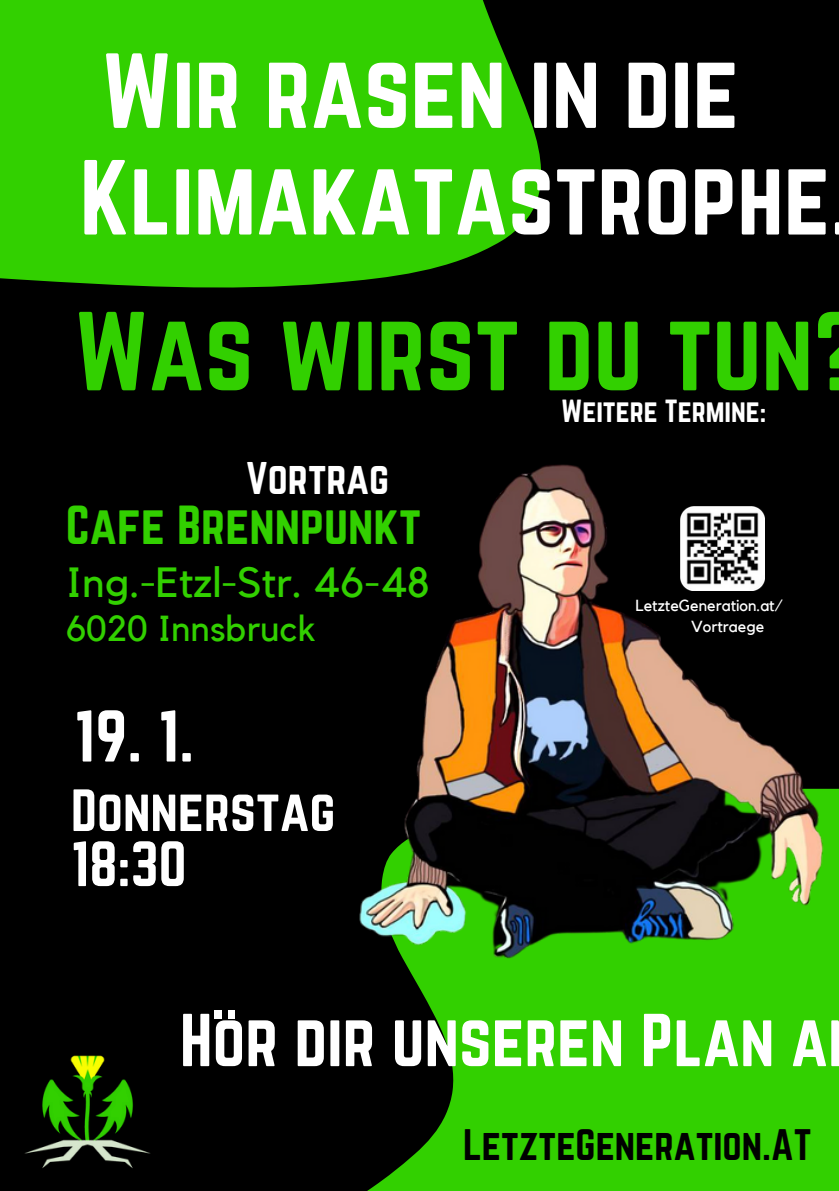
<style>
.page{position:relative;width:839px;height:1191px;background:#fff}
.page>*{position:absolute;margin:0;border:0;box-sizing:border-box;transform-origin:0 0}
.t1{font:98.2px "Norwester";color:#32d000}
.t2{font:93.2px/106.6px "Norwester";color:#fff}
.t3{font:65.4px "Norwester";color:#fff}
.t4{font:64px "Norwester";color:#fff}
.t5{font:56px "Norwester";color:#fff}
.t6{font:52px "Norwester";color:#fff}
.t7{font:48px "Norwester";color:#32d000}
.t8{font:42px "Kollektif";color:#32d000}
.t9{font:40px "Norwester";color:#fff}
.t10{font:38.6px "Norwester";color:#000}
.t11{font:36px "Kollektif";color:#32d000}
.t12{font:28px "Norwester";color:#fff}
.t13{font:16px/21px "Kollektif";color:#fff}
</style>
<div class="page">
<div style="left:0;top:0;width:838px;height:1191px;background:#000"></div>
<svg style="left:0;top:0;width:542px;height:288px;fill:#32d000"></svg>
<svg style="left:214px;top:994px;width:624px;height:197px;fill:#32d000"></svg>
<img style="left:359px;top:464px;width:479px;height:530px">
<img style="left:24px;top:1055px;width:127px;height:114px">
<img style="left:680px;top:507px;width:84px;height:84px">
<div style="left:214px;top:1010px;width:8px;height:8px;background:#fff"></div>
<div style="left:227px;top:1010px;width:8px;height:8px;background:#fff"></div>
<p class="t2" style="left:80px;top:37px;width:752px">Wir rasen in die<br>Klimakatastrophe</p>
<p class="t1" style="left:74px;top:292px;width:789px">Was wirst du tun?</p>
<p class="t12" style="left:561px;top:394px;width:207px">Weitere Termine:</p>
<p class="t9" style="left:246px;top:454px;width:144px">Vortrag</p>
<p class="t7" style="left:66px;top:496px;width:357px">Cafe Brennpunkt</p>
<p class="t8" style="left:66px;top:563px;width:365px">Ing.-Etzl-Str. 46-48</p>
<p class="t11" style="left:66px;top:612px;width:251px">6020 Innsbruck</p>
<p class="t4" style="left:74px;top:698px;width:121px">19. 1.</p>
<p class="t6" style="left:71px;top:779px;width:266px">Donnerstag</p>
<p class="t5" style="left:71px;top:830px;width:117px">18:30</p>
<p class="t13" style="left:691px;top:595px;width:93px;text-indent:-56px">LetzteGeneration.at/<br>Vortraege</p>
<p class="t3" style="left:180px;top:1001px;width:649px">Hor dir unseren Plan a</p>
<p class="t10" style="left:463px;top:1122px;width:350px">LetzteGeneration.AT</p>
</div>
